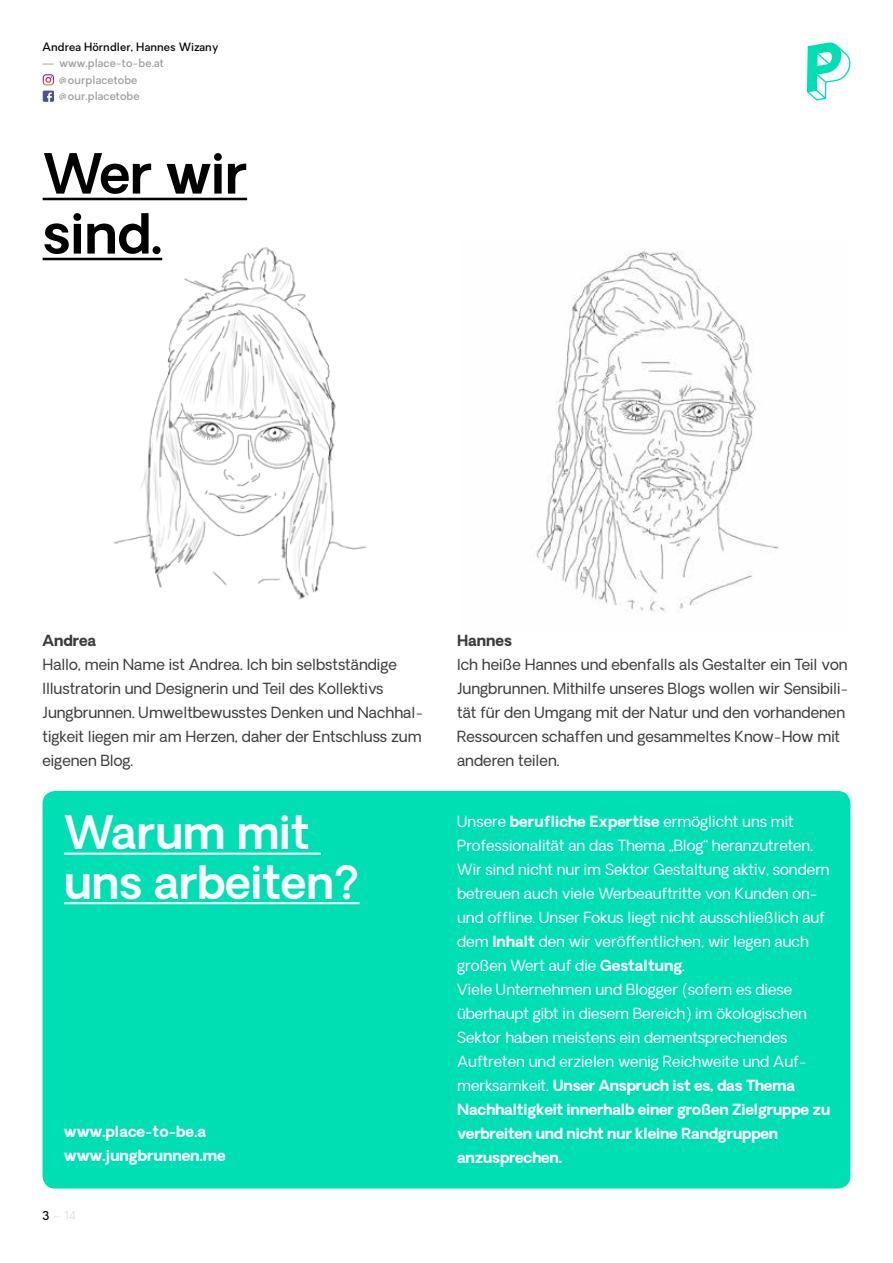
<style>
.page{position:relative;width:893px;height:1263px;background:#fff}
.page>*{position:absolute;margin:0;border:0;box-sizing:border-box;transform-origin:0 0}
.t1{font:600 54px/60px "Oakes Grotesk";color:#000}
.t2{font:600 45px/49.5px "Oakes Grotesk";color:#fff}
.t3{font:15px/24px "Oakes Grotesk";color:#fff}
.t4{font:15px/24px "Oakes Grotesk";color:#3c3c3b}
.t5{font:700 15px/24px "Oakes Grotesk";color:#fff}
.t6{font:700 15px "Oakes Grotesk";color:#3c3c3b}
.t7{font:100 12px "Oakes";color:#d0d0d0}
.t8{font:500 11.25px/16.5px "Oakes";letter-spacing:.01em;color:#9d9d9c}
.t9{font:500 11.25px "Oakes";letter-spacing:.01em;color:#000}
.s1{font-weight:500;color:#000}
.s2{font-weight:700}
</style>
<div class="page">
<svg style="left:807px;top:42px;width:43px;height:58px"></svg>
<svg style="left:43px;top:91px;width:11px;height:11px"></svg>
<svg style="left:43px;top:74px;width:11px;height:11px"></svg>
<div style="left:43px;top:791px;width:807px;height:397px;background:#00dfb4;border-radius:13px"></div>
<img style="left:47px;top:247px;width:319px;height:353px">
<img style="left:536px;top:251px;width:243px;height:361px">
<hr style="left:43px;top:198px;width:204px;height:2px;background:#000">
<hr style="left:43px;top:258px;width:119px;height:2px;background:#000">
<hr style="left:64px;top:853px;width:257px;height:2px;background:#fff">
<hr style="left:64px;top:902px;width:295px;height:2px;background:#fff">
<p class="t9" style="left:43px;top:39px;width:177px">Andrea Hörndler, Hannes Wizany</p>
<p class="t8" style="left:59px;top:55px;width:106px;text-indent:-17px">— www.place-to-be.at @ ourplacetobe<br>@ our.placetobe</p>
<h1 class="t1" style="left:43px;top:145px;width:206px">Wer wir sind.</h1>
<p class="t6" style="left:43px;top:631px;width:55px">Andrea</p>
<p class="t4" style="left:43px;top:653px;width:382px">Hallo, mein Name ist Andrea. Ich bin selbstständige Illustratorin und Designerin und Teil des Kollektivs Jungbrunnen. Umweltbewusstes Denken und Nachhal&shy;tigkeit liegen mir am Herzen, daher der Entschluss zum eigenen Blog.</p>
<h2 class="t2" style="left:64px;top:809px;width:297px">Warum mit uns arbeiten?</h2>
<p class="t5" style="left:64px;top:1119px;width:163px">www.place-to-be.a www.jungbrunnen.me</p>
<p class="t7" style="left:43px;top:1208px;width:35px"><span class="s1">3</span> – 14</p>
<p class="t6" style="left:457px;top:631px;width:56px">Hannes</p>
<p class="t4" style="left:457px;top:653px;width:393px">Ich heiße Hannes und ebenfalls als Gestalter ein Teil von Jungbrunnen. Mithilfe unseres Blogs wollen wir Sensibili&shy;tät für den Umgang mit der Natur und den vorhandenen Ressourcen schaffen und gesammeltes Know-How mit anderen teilen.</p>
<p class="t3" style="left:457px;top:809px;width:375px">Unsere <span class="s2">berufliche Expertise</span> ermöglicht uns mit Professionalität an das Thema „Blog“ heranzutreten.<br>Wir sind nicht nur im Sektor Gestaltung aktiv, sondern betreuen auch viele Werbeauftritte von Kunden on&shy;und offline. Unser Fokus liegt nicht ausschließlich auf dem <span class="s2">Inhalt</span> den wir veröffentlichen, wir legen auch großen Wert auf die <span class="s2">Gestaltung</span>.<br>Viele Unternehmen und Blogger (sofern es diese überhaupt gibt in diesem Bereich) im ökologischen Sektor haben meistens ein dementsprechendes Auftreten und erzielen wenig Reichweite und Auf&shy;merksamkeit. <span class="s2">Unser Anspruch ist es, das Thema Nachhaltigkeit innerhalb einer großen Zielgruppe zu verbreiten und nicht nur kleine Randgruppen anzusprechen.</span></p>
</div>
